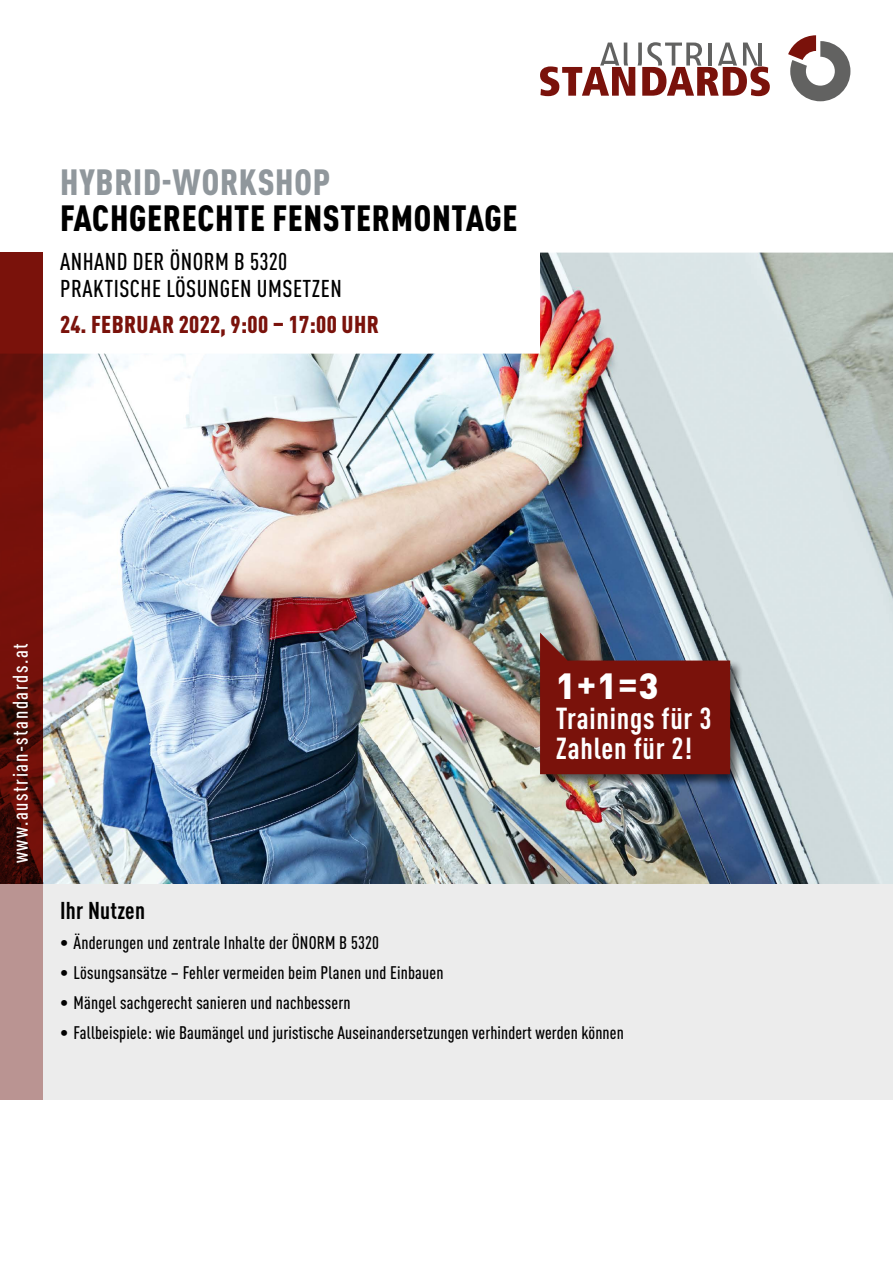
<style>
.page{position:relative;width:893px;height:1263px;background:#fff}
.page>*{position:absolute;margin:0;border:0;box-sizing:border-box;transform-origin:0 0}
.t1{font:900 condensed 36px "DINOT";letter-spacing:.02em;color:#000}
.t2{font:900 condensed 36px "DINOT";letter-spacing:.02em;color:#90979c}
.t3{font:900 36px "DINOT";color:#fff}
.t4{font:700 condensed 30px "DINOT";letter-spacing:.025em;color:#fff}
.t5{font:500 condensed 24px "DINOT";letter-spacing:.02em;color:#000}
.t6{font:900 condensed 24px "DINOT";letter-spacing:.01em;color:#7a120b}
.Copy_A4_Folder{font:700 condensed 24px "DINOT";letter-spacing:.01em;color:#000}
.t7{font:500 condensed 21px "DINOT";letter-spacing:.075em;color:#fff}
.Copy_A4_Folder-2{font:500 condensed 18px "DINOT";letter-spacing:.01em;color:#000}
.s1{font-weight:700}
</style>
<div class="page">
<img style="left:43px;top:253px;width:850px;height:631px">
<div style="left:0;top:884px;width:893px;height:215px;background:#ececec"></div>
<svg style="left:0;top:253px;width:43px;height:631px;background:#690f09"></svg>
<div style="left:0;top:884px;width:43px;height:215px;background:#ba9492"></div>
<svg style="left:540px;top:42px;width:230px;height:54px"></svg>
<hr style="left:758px;top:43px;width:4px;height:23px;background:#626261">
<svg style="left:788px;top:35px;width:62px;height:66px"></svg>
<div style="left:539px;top:632px;width:204px;height:155px;background:#000;opacity:.6"></div>
<svg style="left:540px;top:633px;width:190px;height:141px;background:#762321"></svg>
<p class="t2" style="left:60px;top:155px;width:271px">HYBRID-WORKSHOP</p>
<p class="t1" style="left:60px;top:191px;width:459px">FACHGERECHTE FENSTERMONTAGE</p>
<p class="t5" style="left:60px;top:244px;width:229px">ANHAND DER ÖNORM B 5320</p>
<p class="t5" style="left:60px;top:271px;width:283px">PRAKTISCHE LÖSUNGEN UMSETZEN</p>
<p class="t6" style="left:60px;top:306px;width:320px">24. FEBRUAR 2022, 9:00 – 17:00 UHR</p>
<p class="t7" style="left:5px;top:863px;width:222px;rotate:-90deg">www.austrian-standards.at</p>
<p class="t3" style="left:556px;top:657px;width:104px">1<span class="s1">+</span>1<span class="s1">=</span>3</p>
<p class="t4" style="left:556px;top:696px;width:157px">Trainings für 3</p>
<p class="t4" style="left:556px;top:726px;width:138px">Zahlen für 2!</p>
<p class="Copy_A4_Folder" style="left:60px;top:893px;width:86px">Ihr Nutzen</p>
<p class="Copy_A4_Folder-2" style="left:60px;top:929px;width:320px">• Änderungen und zentrale Inhalte der ÖNORM B 5320</p>
<p class="Copy_A4_Folder-2" style="left:60px;top:959px;width:385px">• Lösungsansätze – Fehler vermeiden beim Planen und Einbauen</p>
<p class="Copy_A4_Folder-2" style="left:60px;top:989px;width:292px">• Mängel sachgerecht sanieren und nachbessern</p>
<p class="Copy_A4_Folder-2" style="left:60px;top:1019px;width:565px">• Fallbeispiele: wie Baumängel und juristische Auseinandersetzungen verhindert werden können</p>
</div>
